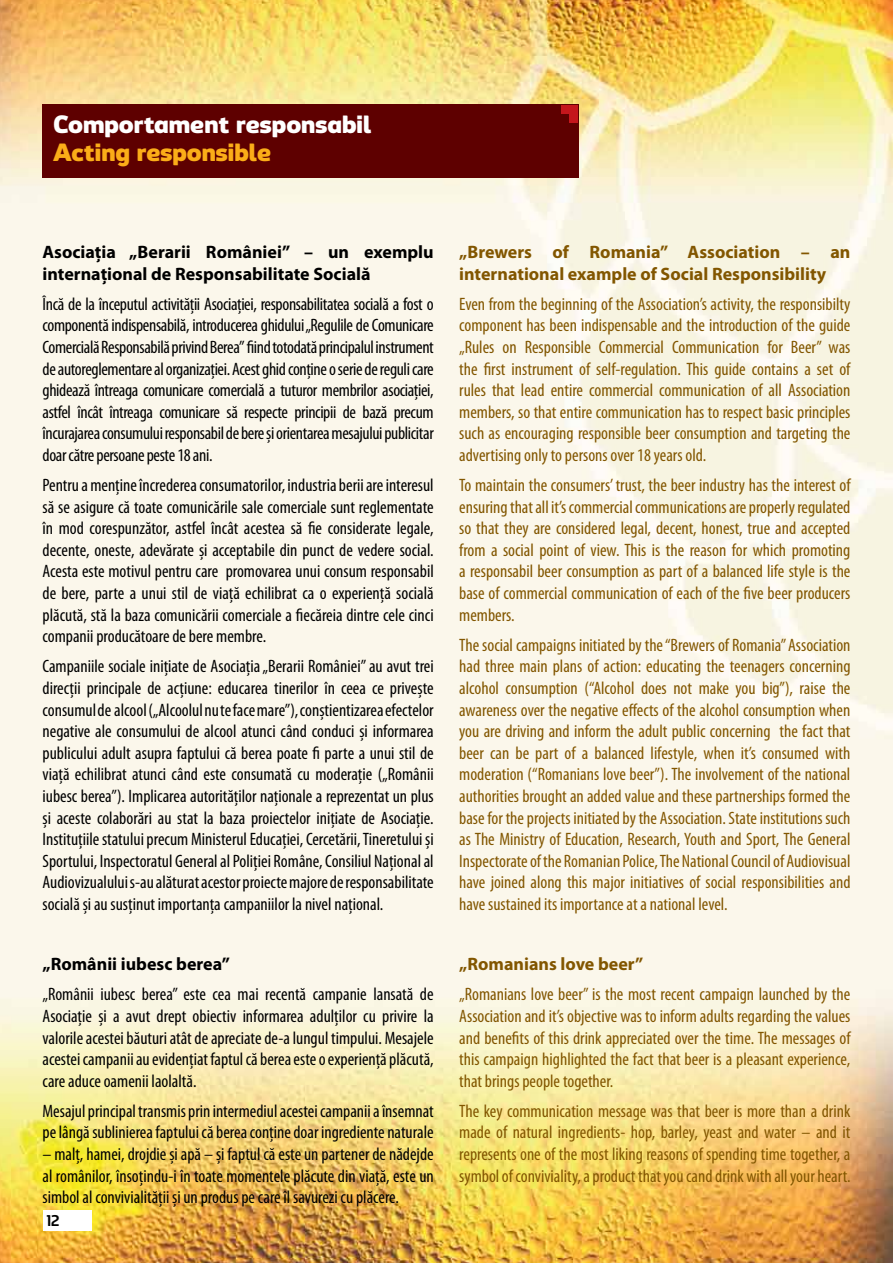
<style>
.page{position:relative;width:893px;height:1263px;background:#fff}
.page>*{position:absolute;margin:0;border:0;box-sizing:border-box;transform-origin:0 0}
.t1{font:900 24px "Carlsberg Sans";color:#fff}
.t2{font:900 24px "Carlsberg Sans";color:#fbad18}
.t3{font:condensed 18px/21.6px "Myriad Pro";color:#000;text-align:justify}
.t4{font:condensed 18px/21.6px "Myriad Pro";color:#825600;text-align:justify}
.t5{font:700 18px/21.6px "Myriad Pro";color:#000}
.t6{font:700 18px/21.6px "Myriad Pro";color:#825600}
.t7{font:700 15px "Carlsberg Sans";color:#000}
</style>
<div class="page">
<img style="left:0;top:0;width:893px;height:1263px">
<div style="left:43px;top:104px;width:536px;height:74px;background:#5e0000"></div>
<div style="left:570px;top:105px;width:8px;height:9px;background:#c4161c"></div>
<div style="left:561px;top:105px;width:8px;height:9px;background:#c4161c"></div>
<div style="left:570px;top:114px;width:8px;height:8px;background:#c4161c"></div>
<div style="left:43px;top:1210px;width:49px;height:21px;background:#fff"></div>
<h1 class="t1" style="left:53px;top:109px;width:319px">Comportament responsabil</h1>
<h1 class="t2" style="left:53px;top:137px;width:219px">Acting responsible</h1>
<p class="t5" style="left:43px;top:241px;width:393px">Asociaţia „Berarii României” – un exemplu internaţional de Responsabilitate Socială</p>
<p class="t3" style="left:43px;top:293px;width:393px">Încă de la începutul activităţii Asociaţiei, responsabilitatea socială a fost o componentă indispensabilă, introducerea ghidului „Regulile de Comunicare Comercială Responsabilă privind Berea” fiind totodată principalul instrument de autoreglementare al organizaţiei. Acest ghid conține o serie de reguli care ghidează întreaga comunicare comercială a tuturor membrilor asociației, astfel încât întreaga comunicare să respecte principii de bază precum încurajarea consumului responsabil de bere și orientarea mesajului publicitar doar către persoane peste 18 ani.</p>
<p class="t3" style="left:43px;top:474px;width:393px">Pentru a menţine încrederea consumatorilor, industria berii are interesul să se asigure că toate comunicările sale comerciale sunt reglementate în mod corespunzător, astfel încât acestea să fie considerate legale, decente, oneste, adevărate şi acceptabile din punct de vedere social.<br>Acesta este motivul pentru care promovarea unui consum responsabil de bere, parte a unui stil de viață echilibrat ca o experienţă socială plăcută, stă la baza comunicării comerciale a fiecăreia dintre cele cinci companii producătoare de bere membre.</p>
<p class="t3" style="left:43px;top:655px;width:393px">Campaniile sociale iniţiate de Asociaţia „Berarii României” au avut trei direcții principale de acțiune: educarea tinerilor în ceea ce privește consumul de alcool („Alcoolul nu te face mare”), conștientizarea efectelor negative ale consumului de alcool atunci când conduci și informarea publicului adult asupra faptului că berea poate fi parte a unui stil de viață echilibrat atunci când este consumată cu moderație („Românii iubesc berea”). Implicarea autorităţilor naţionale a reprezentat un plus şi aceste colaborări au stat la baza proiectelor inițiate de Asociație.<br>Instituţiile statului precum Ministerul Educației, Cercetării, Tineretului și Sportului, Inspectoratul General al Poliției Române, Consiliul Național al Audiovizualului s-au alăturat acestor proiecte majore de responsabilitate socială şi au susţinut importanţa campaniilor la nivel naţional.</p>
<p class="t5" style="left:43px;top:953px;width:189px">„Românii iubesc berea”</p>
<p class="t3" style="left:43px;top:983px;width:393px">„Românii iubesc berea” este cea mai recentă campanie lansată de Asociație și a avut drept obiectiv informarea adulților cu privire la valorile acestei băuturi atât de apreciate de-a lungul timpului. Mesajele acestei campanii au evidențiat faptul că berea este o experiență plăcută, care aduce oamenii laolaltă.</p>
<p class="t3" style="left:43px;top:1100px;width:393px">Mesajul principal transmis prin intermediul acestei campanii a însemnat pe lângă sublinierea faptului că berea conține doar ingrediente naturale</p>
<p class="t3" style="left:43px;top:1143px;width:393px">– malț, hamei, drojdie și apă – și faptul că este un partener de nădejde al românilor, însoțindu-i în toate momentele plăcute din viață, este un simbol al convivialității și un produs pe care îl savurezi cu plăcere.</p>
<p class="t7" style="left:46px;top:1211px;width:15px">12</p>
<p class="t6" style="left:459px;top:241px;width:393px">„Brewers of Romania” Association – an international example of Social Responsibility</p>
<p class="t4" style="left:459px;top:293px;width:393px">Even from the beginning of the Association’s activity, the responsibilty component has been indispensable and the introduction of the guide „Rules on Responsible Commercial Communication for Beer” was the first instrument of self-regulation. This guide contains a set of rules that lead entire commercial communication of all Association members, so that entire communication has to respect basic principles such as encouraging responsible beer consumption and targeting the advertising only to persons over 18 years old.</p>
<p class="t4" style="left:459px;top:474px;width:393px">To maintain the consumers’ trust, the beer industry has the interest of ensuring that all it’s commercial communications are properly regulated so that they are considered legal, decent, honest, true and accepted from a social point of view. This is the reason for which promoting a responsabil beer consumption as part of a balanced life style is the base of commercial communication of each of the five beer producers members.</p>
<p class="t4" style="left:459px;top:634px;width:393px">The social campaigns initiated by the “Brewers of Romania” Association had three main plans of action: educating the teenagers concerning alcohol consumption (“Alcohol does not make you big”), raise the awareness over the negative effects of the alcohol consumption when you are driving and inform the adult public concerning the fact that beer can be part of a balanced lifestyle, when it’s consumed with moderation (“Romanians love beer”). The involvement of the national authorities brought an added value and these partnerships formed the base for the projects initiated by the Association. State institutions such as The Ministry of Education, Research, Youth and Sport, The General Inspectorate of the Romanian Police, The National Council of Audiovisual have joined along this major initiatives of social responsibilities and have sustained its importance at a national level.</p>
<p class="t6" style="left:459px;top:953px;width:186px">„Romanians love beer”</p>
<p class="t4" style="left:459px;top:983px;width:393px">„Romanians love beer” is the most recent campaign launched by the Association and it’s objective was to inform adults regarding the values and benefits of this drink appreciated over the time. The messages of this campaign highlighted the fact that beer is a pleasant experience, that brings people together.</p>
<p class="t4" style="left:459px;top:1100px;width:393px">The key communication message was that beer is more than a drink made of natural ingredients- hop, barley, yeast and water – and it represents one of the most liking reasons of spending time together, a symbol of conviviality, a product that you cand drink with all your heart.</p>
</div>
